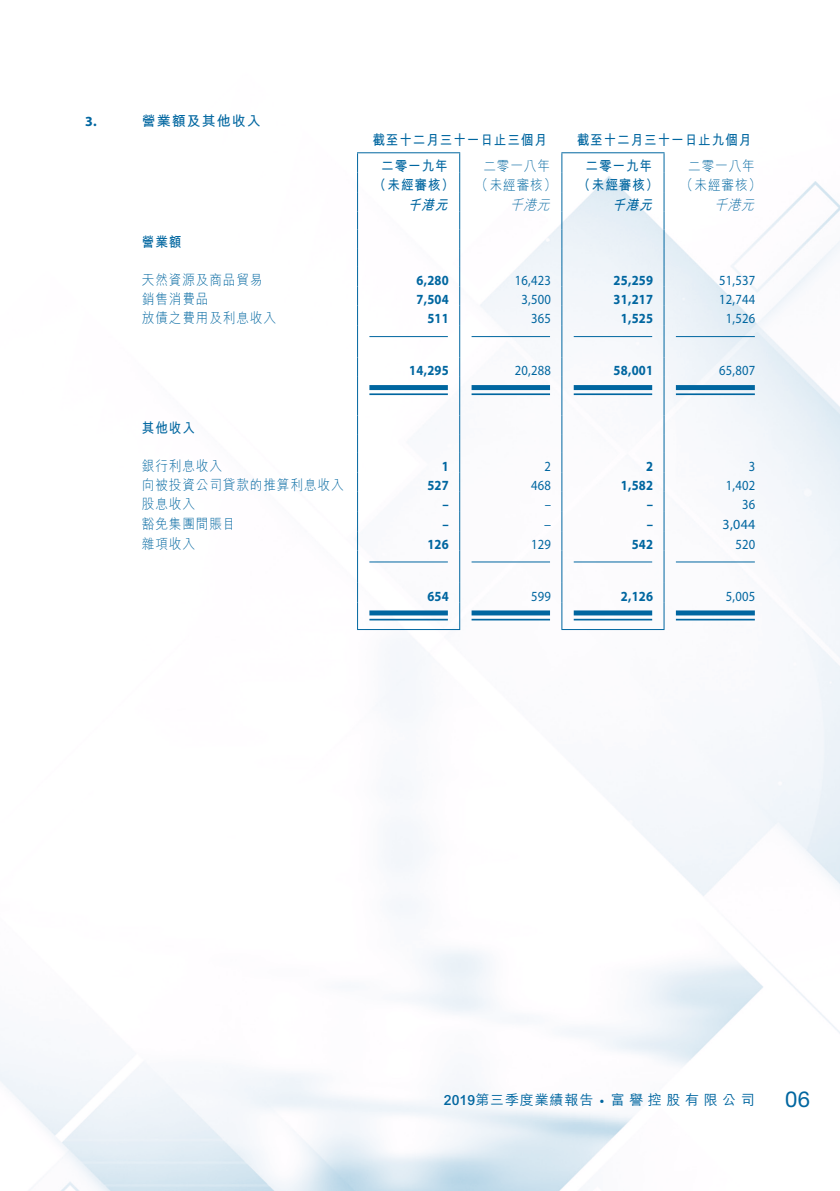
<style>
.page{position:relative;width:840px;height:1191px;background:#fff}
.page>*{position:absolute;margin:0;border:0;box-sizing:border-box;transform-origin:0 0}
.t1{font:22px "Helvetica Neue LT Std";color:#0066a0}
.t2{font:300 14px "M Hei HK";letter-spacing:.07em;color:#0066a0;scale:.9 1}
.t3{font:700 14px "Myriad Pro";letter-spacing:.02em;color:#0066a0;scale:.9 1}
.t4{font:14px "Myriad Pro";letter-spacing:.02em;color:#0066a0;scale:.9 1}
.t5{font:700 14px "M Hei HK";letter-spacing:.07em;color:#0066a0;scale:.9 1}
.t6{font:500 14px "M Hei HK";letter-spacing:.06em;color:#0066a0}
.t7{font:700 14px "M Hei HK";letter-spacing:.07em;color:#0066a0}
.t8{font:italic 700 14px "M Hei HK";color:#0066a0;scale:.9 1}
.t9{font:italic 300 14px "M Hei HK";color:#0066a0;scale:.9 1}
.t10{font:14px "Myriad Pro";letter-spacing:.02em;color:#0066a0}
.t11{font:700 14px "Myriad Pro";letter-spacing:.02em;color:#0066a0}
.s1{font-family:"Arial MT Std"}
.s2{font-family:"Myriad Pro";font-weight:600}
</style>
<div class="page">
<img style="left:0;top:152px;width:839px;height:1039px">
<hr style="left:357px;top:152px;width:103px;height:1px;background:#0066a0">
<hr style="left:561px;top:152px;width:103px;height:1px;background:#0066a0">
<svg style="left:357px;top:153px;width:1px;height:172px"></svg>
<svg style="left:459px;top:153px;width:1px;height:172px"></svg>
<svg style="left:561px;top:153px;width:1px;height:172px"></svg>
<svg style="left:663px;top:153px;width:1px;height:172px"></svg>
<hr style="left:357px;top:325px;width:1px;height:32px;background:#0066a0">
<hr style="left:459px;top:325px;width:1px;height:32px;background:#0066a0">
<hr style="left:561px;top:325px;width:1px;height:32px;background:#0066a0">
<hr style="left:663px;top:325px;width:1px;height:32px;background:#0066a0">
<svg style="left:357px;top:357px;width:1px;height:20px"></svg>
<svg style="left:459px;top:357px;width:1px;height:20px"></svg>
<svg style="left:561px;top:357px;width:1px;height:20px"></svg>
<svg style="left:663px;top:357px;width:1px;height:20px"></svg>
<hr style="left:357px;top:377px;width:1px;height:38px;background:#0066a0">
<hr style="left:459px;top:377px;width:1px;height:38px;background:#0066a0">
<hr style="left:561px;top:377px;width:1px;height:38px;background:#0066a0">
<hr style="left:663px;top:377px;width:1px;height:38px;background:#0066a0">
<svg style="left:357px;top:415px;width:1px;height:135px"></svg>
<svg style="left:459px;top:415px;width:1px;height:135px"></svg>
<svg style="left:561px;top:415px;width:1px;height:135px"></svg>
<svg style="left:663px;top:415px;width:1px;height:135px"></svg>
<hr style="left:357px;top:550px;width:1px;height:33px;background:#0066a0">
<hr style="left:459px;top:550px;width:1px;height:33px;background:#0066a0">
<hr style="left:561px;top:550px;width:1px;height:33px;background:#0066a0">
<hr style="left:663px;top:550px;width:1px;height:33px;background:#0066a0">
<svg style="left:357px;top:583px;width:1px;height:46px"></svg>
<hr style="left:357px;top:629px;width:103px;height:1px;background:#0066a0">
<svg style="left:459px;top:583px;width:1px;height:46px"></svg>
<svg style="left:561px;top:583px;width:1px;height:46px"></svg>
<hr style="left:561px;top:629px;width:103px;height:1px;background:#0066a0">
<svg style="left:663px;top:583px;width:1px;height:46px"></svg>
<hr style="left:369px;top:336px;width:78px;height:1px;background:#0066a0">
<hr style="left:471px;top:336px;width:78px;height:1px;background:#0066a0">
<hr style="left:573px;top:336px;width:78px;height:1px;background:#0066a0">
<hr style="left:675px;top:336px;width:79px;height:1px;background:#0066a0">
<div style="left:369px;top:385px;width:78px;height:5px;background:#0066a0"></div>
<hr style="left:369px;top:393px;width:78px;height:2px;background:#0066a0">
<div style="left:471px;top:385px;width:78px;height:5px;background:#0066a0"></div>
<hr style="left:471px;top:393px;width:78px;height:2px;background:#0066a0">
<div style="left:573px;top:385px;width:78px;height:5px;background:#0066a0"></div>
<hr style="left:573px;top:393px;width:78px;height:2px;background:#0066a0">
<div style="left:675px;top:385px;width:79px;height:5px;background:#0066a0"></div>
<hr style="left:675px;top:393px;width:79px;height:2px;background:#0066a0">
<hr style="left:369px;top:561px;width:78px;height:1px;background:#0066a0">
<hr style="left:471px;top:561px;width:78px;height:1px;background:#0066a0">
<hr style="left:573px;top:561px;width:78px;height:1px;background:#0066a0">
<hr style="left:675px;top:561px;width:79px;height:1px;background:#0066a0">
<div style="left:369px;top:610px;width:78px;height:5px;background:#0066a0"></div>
<hr style="left:369px;top:619px;width:78px;height:1px;background:#0066a0">
<div style="left:471px;top:610px;width:78px;height:5px;background:#0066a0"></div>
<hr style="left:471px;top:619px;width:78px;height:1px;background:#0066a0">
<div style="left:573px;top:610px;width:78px;height:5px;background:#0066a0"></div>
<hr style="left:573px;top:619px;width:78px;height:1px;background:#0066a0">
<div style="left:675px;top:610px;width:79px;height:5px;background:#0066a0"></div>
<hr style="left:675px;top:619px;width:79px;height:1px;background:#0066a0">
<p class="t11" style="left:85px;top:112px;width:13px">3.</p>
<p class="t7" style="left:142px;top:111px;width:120px">營業額及其他收入</p>
<p class="t5" style="left:372px;top:130px;width:195px">截至十二月三十一日止三個月</p>
<p class="t5" style="left:576px;top:130px;width:195px">截至十二月三十一日止九個月</p>
<p class="t5" style="left:381px;top:156px;width:75px">二零一九年</p>
<p class="t2" style="left:483px;top:159px;width:75px">二零一八年</p>
<p class="t5" style="left:585px;top:156px;width:75px">二零一九年</p>
<p class="t2" style="left:687px;top:159px;width:75px">二零一八年</p>
<p class="t5" style="left:373px;top:175px;width:91px">（未經審核）</p>
<p class="t2" style="left:475px;top:178px;width:91px">（未經審核）</p>
<p class="t5" style="left:577px;top:175px;width:91px">（未經審核）</p>
<p class="t2" style="left:680px;top:178px;width:91px">（未經審核）</p>
<p class="t8" style="left:407px;top:194px;width:51px">千港元</p>
<p class="t9" style="left:509px;top:197px;width:50px">千港元</p>
<p class="t8" style="left:611px;top:194px;width:51px">千港元</p>
<p class="t9" style="left:713px;top:197px;width:50px">千港元</p>
<p class="t5" style="left:142px;top:232px;width:45px">營業額</p>
<p class="t2" style="left:142px;top:272px;width:135px">天然資源及商品貿易</p>
<p class="t3" style="left:416px;top:271px;width:37px">6,280</p>
<p class="t4" style="left:514px;top:271px;width:42px">16,423</p>
<p class="t3" style="left:613px;top:271px;width:45px">25,259</p>
<p class="t4" style="left:718px;top:271px;width:42px">51,537</p>
<p class="t2" style="left:142px;top:292px;width:75px">銷售消費品</p>
<p class="t3" style="left:416px;top:290px;width:37px">7,504</p>
<p class="t4" style="left:521px;top:291px;width:34px">3,500</p>
<p class="t3" style="left:613px;top:290px;width:45px">31,217</p>
<p class="t4" style="left:718px;top:291px;width:42px">12,744</p>
<p class="t2" style="left:142px;top:311px;width:150px">放債之費用及利息收入</p>
<p class="t3" style="left:427px;top:309px;width:25px">511</p>
<p class="t4" style="left:530px;top:310px;width:24px">365</p>
<p class="t3" style="left:620px;top:309px;width:37px">1,525</p>
<p class="t4" style="left:725px;top:310px;width:34px">1,526</p>
<p class="t3" style="left:409px;top:361px;width:45px">14,295</p>
<p class="t4" style="left:514px;top:362px;width:42px">20,288</p>
<p class="t3" style="left:613px;top:361px;width:45px">58,001</p>
<p class="t4" style="left:718px;top:362px;width:42px">65,807</p>
<p class="t5" style="left:142px;top:418px;width:60px">其他收入</p>
<p class="t2" style="left:142px;top:458px;width:90px">銀行利息收入</p>
<p class="t3" style="left:441px;top:457px;width:9px">1</p>
<p class="t4" style="left:544px;top:457px;width:9px">2</p>
<p class="t3" style="left:645px;top:457px;width:9px">2</p>
<p class="t4" style="left:748px;top:457px;width:9px">3</p>
<p class="t2" style="left:142px;top:477px;width:225px">向被投資公司貸款的推算利息收入</p>
<p class="t3" style="left:427px;top:476px;width:25px">527</p>
<p class="t4" style="left:530px;top:476px;width:24px">468</p>
<p class="t3" style="left:620px;top:476px;width:37px">1,582</p>
<p class="t4" style="left:725px;top:476px;width:34px">1,402</p>
<p class="t2" style="left:142px;top:497px;width:60px">股息收入</p>
<p class="t3" style="left:442px;top:495px;width:9px">–</p>
<p class="t4" style="left:544px;top:496px;width:8px">–</p>
<p class="t3" style="left:646px;top:495px;width:8px">–</p>
<p class="t4" style="left:741px;top:496px;width:16px">36</p>
<p class="t2" style="left:142px;top:517px;width:105px">豁免集團間賬目</p>
<p class="t3" style="left:442px;top:515px;width:8px">–</p>
<p class="t10" style="left:543px;top:516px;width:8px">–</p>
<p class="t3" style="left:646px;top:515px;width:8px">–</p>
<p class="t10" style="left:722px;top:516px;width:34px">3,044</p>
<p class="t2" style="left:142px;top:536px;width:60px">雜項收入</p>
<p class="t3" style="left:427px;top:535px;width:25px">126</p>
<p class="t4" style="left:530px;top:535px;width:24px">129</p>
<p class="t3" style="left:631px;top:535px;width:25px">542</p>
<p class="t4" style="left:735px;top:535px;width:24px">520</p>
<p class="t3" style="left:427px;top:586px;width:25px">654</p>
<p class="t4" style="left:530px;top:587px;width:24px">599</p>
<p class="t3" style="left:620px;top:586px;width:37px">2,126</p>
<p class="t4" style="left:725px;top:587px;width:34px">5,005</p>
<p class="t6" style="left:443px;top:1089px;width:312px"><span class="s1">2019</span>第三季度業績報告 <span class="s2">•</span> 富 譽 控 股 有 限 公 司</p>
<h1 class="t1" style="left:784px;top:1086px;width:26px">06</h1>
</div>
